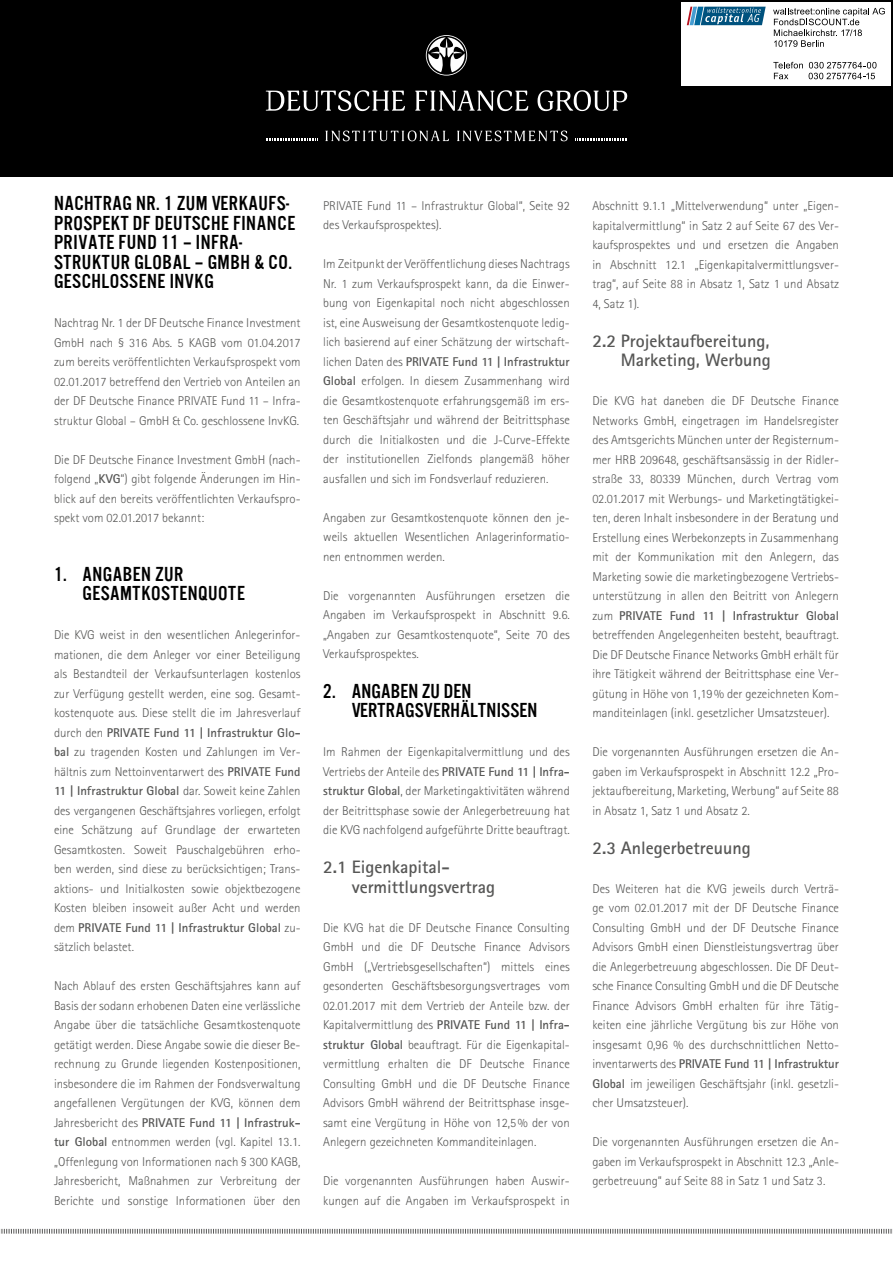
<style>
.page{position:relative;width:893px;height:1263px;background:#fff}
.page>*{position:absolute;margin:0;border:0;box-sizing:border-box;transform-origin:0 0}
.t1{font:21px/19.5px "U.S.101";letter-spacing:.025em;color:#000}
.t2{font:700 18px/19.5px "Rotis Sans Serif";color:#575756;text-align:right}
.t3{font:300 12.75px/19.5px "Rotis Sans Serif";color:#575756;text-align:justify}
.s1{font-weight:700}
</style>
<div class="page">
<svg style="left:0;top:1228px;width:893px;height:6px"></svg>
<div style="left:0;top:0;width:893px;height:176px;background:#000"></div>
<svg style="left:538px;top:90px;width:89px;height:21px"></svg>
<svg style="left:266px;top:90px;width:139px;height:21px"></svg>
<svg style="left:415px;top:90px;width:113px;height:21px"></svg>
<svg style="left:325px;top:131px;width:124px;height:10px"></svg>
<svg style="left:457px;top:131px;width:111px;height:10px"></svg>
<svg style="left:577px;top:138px;width:50px;height:3px"></svg>
<svg style="left:266px;top:138px;width:52px;height:3px"></svg>
<svg style="left:426px;top:35px;width:41px;height:41px"></svg>
<div style="left:682px;top:2px;width:209px;height:84px;background:#fff"></div>
<svg style="left:687px;top:7px;width:79px;height:18px"></svg>
<svg style="left:773px;top:8px;width:112px;height:39px"></svg>
<svg style="left:773px;top:62px;width:30px;height:17px"></svg>
<svg style="left:809px;top:62px;width:67px;height:17px"></svg>
<h1 class="t1" style="left:54px;top:193px;width:243px">NACHTRAG NR. 1 ZUM VERKAUFS-<br>PROSPEKT DF DEUTSCHE FINANCE<br>PRIVATE FUND 11 – INFRA-<br>STRUKTUR GLOBAL – GMBH &amp; CO.<br>GESCHLOSSENE INVKG</h1>
<p class="t3" style="left:54px;top:313px;width:248px">Nachtrag Nr. 1 der DF Deutsche Finance Investment GmbH nach § 316 Abs. 5 KAGB vom 01.04.2017 zum bereits veröffentlichten Verkaufsprospekt vom 02.01.2017 betreffend den Vertrieb von Anteilen an der DF Deutsche Finance PRIVATE Fund 11 – Infra&shy;struktur Global – GmbH &amp; Co. geschlossene InvKG.</p>
<p class="t3" style="left:54px;top:449px;width:248px">Die DF Deutsche Finance Investment GmbH (nach&shy;folgend „<span class="s1">KVG</span>“) gibt folgende Änderungen im Hin&shy;blick auf den bereits veröffentlichten Verkaufspro&shy;spekt vom 02.01.2017 bekannt:</p>
<h1 class="t1" style="left:83px;top:564px;width:164px;text-indent:-29px">1. ANGABEN ZUR<br>GESAMTKOSTENQUOTE</h1>
<p class="t3" style="left:54px;top:625px;width:248px">Die KVG weist in den wesentlichen Anlegerinfor&shy;mationen, die dem Anleger vor einer Beteiligung als Bestandteil der Verkaufsunterlagen kostenlos zur Verfügung gestellt werden, eine sog. Gesamt&shy;kostenquote aus. Diese stellt die im Jahresverlauf durch den <span class="s1">PRIVATE Fund 11 | Infrastruktur Glo&shy;bal</span> zu tragenden Kosten und Zahlungen im Ver&shy;hältnis zum Nettoinventarwert des <span class="s1">PRIVATE Fund 11 | Infrastruktur Global</span> dar. Soweit keine Zahlen des vergangenen Geschäftsjahres vorliegen, erfolgt eine Schätzung auf Grundlage der erwarteten Gesamtkosten. Soweit Pauschalgebühren erho&shy;ben werden, sind diese zu berücksichtigen; Trans&shy;aktions- und Initialkosten sowie objektbezogene Kosten bleiben insoweit außer Acht und werden dem <span class="s1">PRIVATE Fund 11 | Infrastruktur Global</span> zu&shy;sätzlich belastet.</p>
<p class="t3" style="left:54px;top:976px;width:248px">Nach Ablauf des ersten Geschäftsjahres kann auf Basis der sodann erhobenen Daten eine verlässliche Angabe über die tatsächliche Gesamtkostenquote getätigt werden. Diese Angabe sowie die dieser Be&shy;rechnung zu Grunde liegenden Kostenpositionen, insbesondere die im Rahmen der Fondsverwaltung angefallenen Vergütungen der KVG, können dem Jahresbericht des <span class="s1">PRIVATE Fund 11 | Infrastruk&shy;tur Global</span> entnommen werden (vgl. Kapitel 13.1. „Offenlegung von Informationen nach § 300 KAGB, Jahresbericht, Maßnahmen zur Verbreitung der Berichte und sonstige Informationen über den</p>
<p class="t3" style="left:323px;top:196px;width:248px">PRIVATE Fund 11 – Infrastruktur Global“, Seite 92 des Verkaufsprospektes).</p>
<p class="t3" style="left:323px;top:254px;width:248px">Im Zeitpunkt der Veröffentlichung dieses Nachtrags Nr. 1 zum Verkaufsprospekt kann, da die Einwer&shy;bung von Eigenkapital noch nicht abgeschlossen ist, eine Ausweisung der Gesamtkostenquote ledig&shy;lich basierend auf einer Schätzung der wirtschaft&shy;lichen Daten des <span class="s1">PRIVATE Fund 11 | Infrastruktur Global</span> erfolgen. In diesem Zusammenhang wird die Gesamtkostenquote erfahrungsgemäß im ers&shy;ten Geschäftsjahr und während der Beitrittsphase durch die Initialkosten und die J-Curve-Effekte der institutionellen Zielfonds plangemäß höher ausfallen und sich im Fondsverlauf reduzieren.</p>
<p class="t3" style="left:323px;top:508px;width:248px">Angaben zur Gesamtkostenquote können den je&shy;weils aktuellen Wesentlichen Anlagerinformatio&shy;nen entnommen werden.</p>
<p class="t3" style="left:323px;top:586px;width:248px">Die vorgenannten Ausführungen ersetzen die Angaben im Verkaufsprospekt in Abschnitt 9.6. „Angaben zur Gesamtkostenquote“, Seite 70 des Verkaufsprospektes.</p>
<h1 class="t1" style="left:352px;top:681px;width:187px;text-indent:-28px">2. ANGABEN ZU DEN<br>VERTRAGSVERHÄLTNISSEN</h1>
<p class="t3" style="left:323px;top:742px;width:248px">Im Rahmen der Eigenkapitalvermittlung und des Vertriebs der Anteile des <span class="s1">PRIVATE Fund 11 | Infra&shy;struktur Global</span>, der Marketingaktivitäten während der Beitrittsphase sowie der Anlegerbetreuung hat die KVG nachfolgend aufgeführte Dritte beauftragt.</p>
<h2 class="t2" style="left:352px;top:857px;width:145px;text-align:left;text-indent:-28px">2.1 Eigenkapital&shy;vermittlungsvertrag</h2>
<p class="t3" style="left:323px;top:917px;width:248px">Die KVG hat die DF Deutsche Finance Consulting GmbH und die DF Deutsche Finance Advisors GmbH („Vertriebsgesellschaften“) mittels eines gesonderten Geschäftsbesorgungsvertrages vom 02.01.2017 mit dem Vertrieb der Anteile bzw. der Kapitalvermittlung des <span class="s1">PRIVATE Fund 11 | Infra&shy;struktur Global</span> beauftragt. Für die Eigenkapital&shy;vermittlung erhalten die DF Deutsche Finance Consulting GmbH und die DF Deutsche Finance Advisors GmbH während der Beitrittsphase insge&shy;samt eine Vergütung in Höhe von 12,5% der von Anlegern gezeichneten Kommanditeinlagen.</p>
<p class="t3" style="left:323px;top:1171px;width:248px">Die vorgenannten Ausführungen haben Auswir&shy;kungen auf die Angaben im Verkaufsprospekt in</p>
<p class="t3" style="left:592px;top:196px;width:248px">Abschnitt 9.1.1 „Mittelverwendung“ unter „Eigen&shy;kapitalvermittlung“ in Satz 2 auf Seite 67 des Ver&shy;kaufsprospektes und und ersetzen die Angaben in Abschnitt 12.1 „Eigenkapitalvermittlungsver&shy;trag“, auf Seite 88 in Absatz 1, Satz 1 und Absatz 4, Satz 1).</p>
<h2 class="t2" style="left:592px;top:330px;width:180px">2.2 Projektaufbereitung,<br>Marketing, Werbung</h2>
<p class="t3" style="left:592px;top:391px;width:248px">Die KVG hat daneben die DF Deutsche Finance Networks GmbH, eingetragen im Handelsregister des Amtsgerichts München unter der Registernum&shy;mer HRB 209648, geschäftsansässig in der Ridler&shy;straße 33, 80339 München, durch Vertrag vom 02.01.2017 mit Werbungs- und Marketingtätigkei&shy;ten, deren Inhalt insbesondere in der Beratung und Erstellung eines Werbekonzepts in Zusammenhang mit der Kommunikation mit den Anlegern, das Marketing sowie die marketingbezogene Vertriebs&shy;unterstützung in allen den Beitritt von Anlegern zum <span class="s1">PRIVATE Fund 11 | Infrastruktur Global </span>betreffenden Angelegenheiten besteht, beauftragt.<br>Die DF Deutsche Finance Networks GmbH erhält für ihre Tätigkeit während der Beitrittsphase eine Ver&shy;gütung in Höhe von 1,19% der gezeichneten Kom&shy;manditeinlagen (inkl. gesetzlicher Umsatzsteuer).</p>
<p class="t3" style="left:592px;top:742px;width:248px">Die vorgenannten Ausführungen ersetzen die An&shy;gaben im Verkaufsprospekt in Abschnitt 12.2 „Pro&shy;jektaufbereitung, Marketing, Werbung“ auf Seite 88 in Absatz 1, Satz 1 und Absatz 2.</p>
<h2 class="t2" style="left:592px;top:837px;width:160px">2.3 Anlegerbetreuung</h2>
<p class="t3" style="left:592px;top:878px;width:248px">Des Weiteren hat die KVG jeweils durch Verträ&shy;ge vom 02.01.2017 mit der DF Deutsche Finance Consulting GmbH und der DF Deutsche Finance Advisors GmbH einen Dienstleistungsvertrag über die Anlegerbetreuung abgeschlossen. Die DF Deut&shy;sche Finance Consulting GmbH und die DF Deutsche Finance Advisors GmbH erhalten für ihre Tätig&shy;keiten eine jährliche Vergütung bis zur Höhe von insgesamt 0,96 % des durchschnittlichen Netto&shy;inventarwerts des <span class="s1">PRIVATE Fund 11 | Infrastruktur Global</span> im jeweiligen Geschäftsjahr (inkl. gesetzli&shy;cher Umsatzsteuer).</p>
<p class="t3" style="left:592px;top:1132px;width:248px">Die vorgenannten Ausführungen ersetzen die An&shy;gaben im Verkaufsprospekt in Abschnitt 12.3 „Anle&shy;gerbetreuung“ auf Seite 88 in Satz 1 und Satz 3.</p>
</div>
